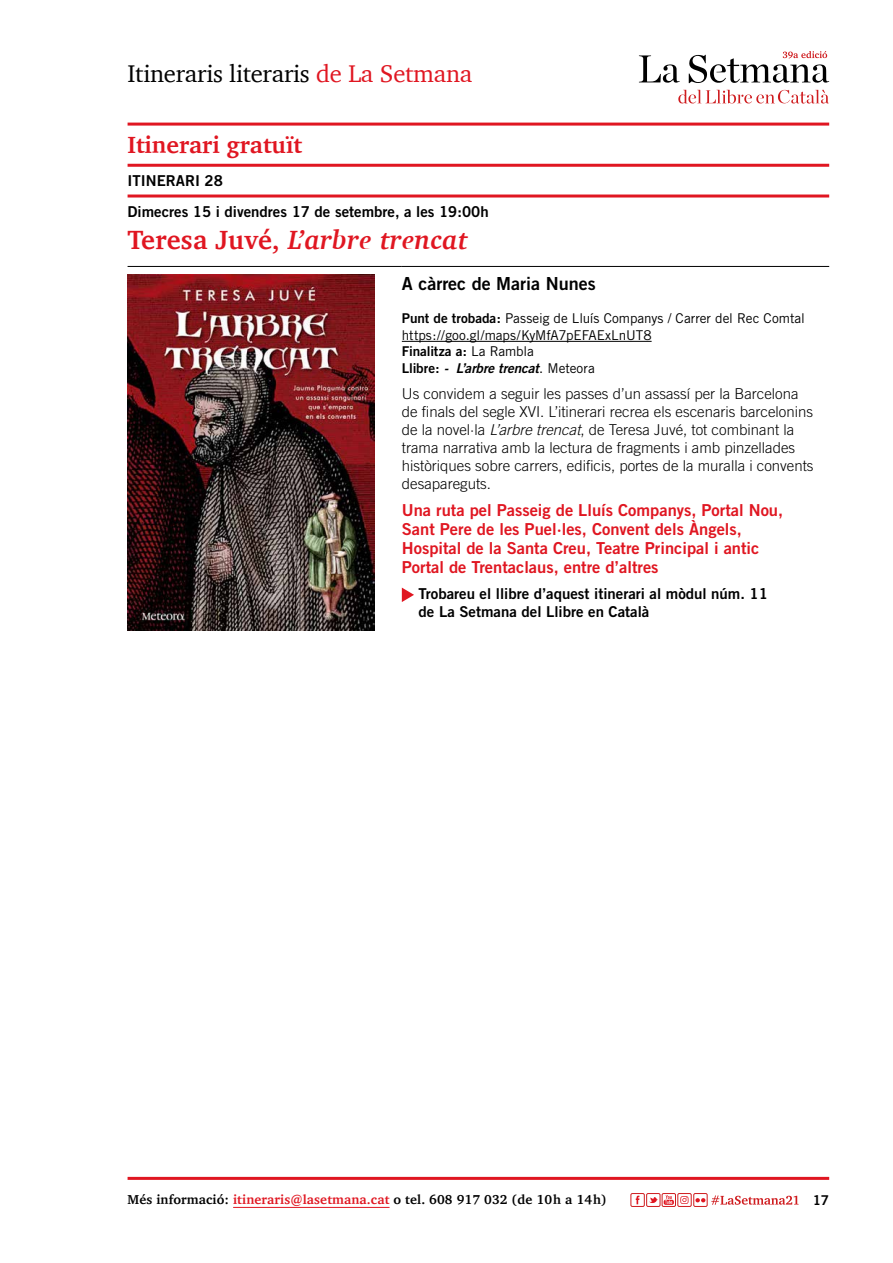
<style>
.page{position:relative;width:893px;height:1263px;background:#fff}
.page>*{position:absolute;margin:0;border:0;box-sizing:border-box;transform-origin:0 0}
.t1{font:italic 700 27px "Charter";letter-spacing:.01em;color:#e01621}
.t2{font:24.75px "Charter";letter-spacing:-.01em;color:#000}
.t3{font:700 24px "Charter";color:#e01621}
.t4{font:18px "Trade Gothic Bold Two";color:#000}
.t5{font:16.5px/18.8px "Trade Gothic Bold Two";color:#e01621}
.t6{font:300 15px/18px "Trade Gothic";color:#000}
.t7{font:15px/30.8px "Trade Gothic Bold Two";color:#000}
.t8{font:13.5px/16.5px "Trade Gothic";letter-spacing:-.005em;color:#000}
.t9{font:13.5px/16.5px "Trade Gothic Bold Two";letter-spacing:-.01em;color:#000}
.t10{font:700 13.2px "Charter";letter-spacing:.01em;color:#000}
.s1{color:#e01621}
.s2{font-style:normal}
.s3{font-family:"Trade Gothic Bold Two"}
.s4{font-family:"Trade Gothic"}
.s5{font-style:italic}
</style>
<div class="page">
<hr style="left:233px;top:1207px;width:157px;height:1px;background:#e01621">
<hr style="left:128px;top:1177px;width:701px;height:3px;background:#e01621">
<svg style="left:639px;top:55px;width:41px;height:28px"></svg>
<svg style="left:678px;top:90px;width:151px;height:14px"></svg>
<svg style="left:689px;top:51px;width:140px;height:32px"></svg>
<div style="left:631px;top:1193px;width:14px;height:14px;border:1px solid #cf1c1f"></div>
<svg style="left:636px;top:1196px;width:3px;height:8px"></svg>
<div style="left:646px;top:1193px;width:14px;height:14px;border:1px solid #cf1c1f"></div>
<svg style="left:649px;top:1197px;width:9px;height:6px"></svg>
<div style="left:662px;top:1193px;width:14px;height:14px;border:1px solid #cf1c1f"></div>
<svg style="left:664px;top:1195px;width:10px;height:10px"></svg>
<div style="left:677px;top:1193px;width:14px;height:14px;border:1px solid #cf1c1f"></div>
<svg style="left:680px;top:1196px;width:8px;height:8px"></svg>
<div style="left:693px;top:1193px;width:14px;height:14px;border:1px solid #cf1c1f"></div>
<svg style="left:695px;top:1198px;width:10px;height:4px"></svg>
<svg style="left:711px;top:1195px;width:88px;height:10px"></svg>
<hr style="left:128px;top:123px;width:701px;height:3px;background:#e01621">
<hr style="left:128px;top:164px;width:701px;height:3px;background:#e01621">
<hr style="left:128px;top:194px;width:701px;height:3px;background:#e01621">
<hr style="left:128px;top:266px;width:274px;height:1px;background:#000">
<hr style="left:402px;top:266px;width:427px;height:1px;background:#000">
<img style="left:128px;top:275px;width:246px;height:356px">
<hr style="left:402px;top:341px;width:250px;height:1px;background:#000">
<svg style="left:402px;top:588px;width:12px;height:14px"></svg>
<h2 class="t2" style="left:128px;top:52px;width:346px">Itineraris literaris <span class="s1">de La Setmana</span></h2>
<h3 class="t3" style="left:128px;top:124px;width:176px">Itinerari gratuït</h3>
<p class="t7" style="left:128px;top:165px;width:363px">ITINERARI 28<br>Dimecres 15 i divendres 17 de setembre, a les 19:00h</p>
<h1 class="t1" style="left:128px;top:216px;width:342px"><span class="s2">Teresa Juvé,</span> L’arbre trencat</h1>
<p class="t4" style="left:402px;top:272px;width:195px">A càrrec de Maria Nunes</p>
<p class="t8" style="left:402px;top:310px;width:405px"><span class="s3">Punt de trobada:</span> Passeig de Lluís Companys / Carrer del Rec Comtal https://goo.gl/maps/KyMfA7pEFAExLnUT8</p>
<p class="t9" style="left:402px;top:343px;width:194px">Finalitza a: <span class="s4">La Rambla<br></span>Llibre: <span class="s5">- L’arbre trencat</span><span class="s4">. Meteora</span></p>
<p class="t6" style="left:402px;top:384px;width:413px">Us convidem a seguir les passes d’un assassí per la Barcelona de finals del segle XVI. L’itinerari recrea els escenaris barcelonins de la novel·la <span class="s5">L’arbre trencat</span>, de Teresa Juvé, tot combinant la trama narrativa amb la lectura de fragments i amb pinzellades històriques sobre carrers, edificis, portes de la muralla i convents desapareguts.</p>
<p class="t5" style="left:402px;top:501px;width:383px">Una ruta pel Passeig de Lluís Companys, Portal Nou, Sant Pere de les Puel·les, Convent dels Àngels, Hospital de la Santa Creu, Teatre Principal i antic Portal de Trentaclaus, entre d’altres</p>
<p class="t7" style="left:419px;top:584px;width:351px;line-height:18px">Trobareu el llibre d’aquest itinerari al mòdul núm. 11 de La Setmana del Llibre en Català</p>
<p class="t10" style="left:128px;top:1188px;width:481px">Més informació: <span class="s1">itineraris@lasetmana.cat</span> o tel. 608 917 032 (de 10h a 14h)</p>
<p class="t9" style="left:813px;top:1192px;width:18px">17</p>
</div>
